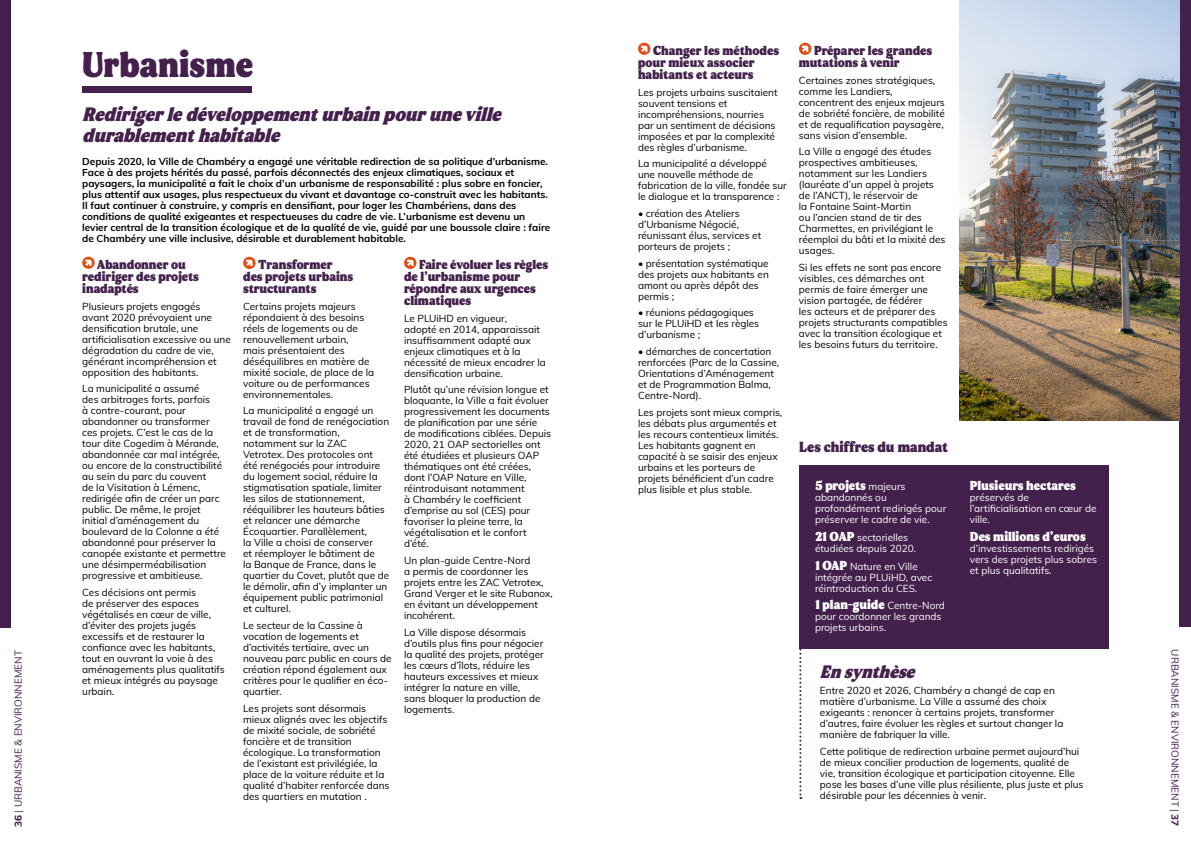
<style>
.page{position:relative;width:1191px;height:842px;background:#fff}
.page>*{position:absolute;margin:0;border:0;box-sizing:border-box;transform-origin:0 0}
.t1{font:35.8px "MADE Mountain";letter-spacing:-.005em;color:#44214d}
.t2{font:italic 19.4px/20.7px "MADE Mountain";color:#44214d}
.t3{font:italic 18px "MADE Mountain";color:#44214d}
.t4{font:14.7px "MADE Mountain";letter-spacing:-.005em;color:#44214d}
.t5{font:13px/12px "MADE Mountain";letter-spacing:-.01em;color:#44214d}
.t6{font:13px "MADE Mountain";letter-spacing:-.005em;color:#fff}
.t7{font:10px/11px "Muli";color:#000}
.t8{font:700 10px/11px "Muli";color:#000}
.t9{font:10px/11px "Muli";color:#fff}
.t10{font:10px "Muli";color:#44214d}
.s1{font-family:"Muli";font-size:10px}
.s2{font-family:"MADE Mountain";font-size:13px}
.s3{font-weight:800}
</style>
<div class="page">
<div style="left:82px;top:86px;width:170px;height:7px;background:#44214d"></div>
<div style="left:0;top:0;width:11px;height:627px;background:#44214d"></div>
<div style="left:1179px;top:0;width:12px;height:627px;background:#44214d"></div>
<div style="left:799px;top:465px;width:309px;height:183px;background:#44214d"></div>
<svg style="left:82px;top:257px;width:13px;height:12px"></svg>
<svg style="left:243px;top:257px;width:13px;height:12px"></svg>
<svg style="left:799px;top:648px;width:2px;height:151px"></svg>
<svg style="left:404px;top:257px;width:12px;height:12px"></svg>
<svg style="left:638px;top:43px;width:12px;height:12px"></svg>
<svg style="left:799px;top:43px;width:12px;height:12px"></svg>
<img style="left:959px;top:0;width:220px;height:421px">
<h3 class="t5" style="left:638px;top:44px;width:143px;text-indent:15px">Changer les méthodes pour mieux associer habitants et acteurs</h3>
<p class="t7" style="left:638px;top:86px;width:141px">Les projets urbains suscitaient souvent tensions et incompréhensions, nourries par un sentiment de décisions imposées et par la complexité des règles d’urbanisme.</p>
<p class="t7" style="left:638px;top:158px;width:150px">La municipalité a développé<br>une nouvelle méthode de fabrication de la ville, fondée sur le dialogue et la transparence :</p>
<p class="t7" style="left:638px;top:207px;width:125px">• création des Ateliers d’Urbanisme Négocié, réunissant élus, services et porteurs de projets ;</p>
<p class="t7" style="left:638px;top:257px;width:132px">• présentation systématique des projets aux habitants en amont ou après dépôt des permis ;</p>
<p class="t7" style="left:638px;top:307px;width:123px">• réunions pédagogiques sur le PLUiHD et les règles d’urbanisme ;</p>
<p class="t7" style="left:638px;top:345px;width:143px">• démarches de concertation renforcées (Parc de la Cassine,<br>Orientations d’Aménagement et de Programmation Balma,<br>Centre-Nord).</p>
<p class="t7" style="left:638px;top:406px;width:146px">Les projets sont mieux compris, les débats plus argumentés et les recours contentieux limités.<br>Les habitants gagnent en capacité à se saisir des enjeux urbains et les porteurs de projets bénéficient d’un cadre plus lisible et plus stable.</p>
<h3 class="t5" style="left:799px;top:44px;width:135px;text-indent:15px">Préparer les grandes mutations à venir</h3>
<p class="t7" style="left:799px;top:74px;width:147px">Certaines zones stratégiques, comme les Landiers, concentrent des enjeux majeurs de sobriété foncière, de mobilité et de requalification paysagère, sans vision d’ensemble.</p>
<p class="t7" style="left:799px;top:146px;width:148px">La Ville a engagé des études prospectives ambitieuses, notamment sur les Landiers (lauréate d’un appel à projets de l’ANCT), le réservoir de<br>la Fontaine Saint-Martin<br>ou l’ancien stand de tir des<br>Charmettes, en privilégiant le réemploi du bâti et la mixité des usages.</p>
<p class="t7" style="left:799px;top:261px;width:150px">Si les effets ne sont pas encore visibles, ces démarches ont permis de faire émerger une vision partagée, de fédérer<br>les acteurs et de préparer des projets structurants compatibles avec la transition écologique et les besoins futurs du territoire.</p>
<h1 class="t1" style="left:82px;top:40px;width:172px">Urbanisme</h1>
<h2 class="t2" style="left:82px;top:104px;width:426px">Redirigerledéveloppementurbainpouruneville durablementhabitable</h2>
<p class="t8" style="left:82px;top:155px;width:469px">Depuis 2020, la Ville de Chambéry a engagé une véritable redirection de sa politique d’urbanisme.<br>Face à des projets hérités du passé, parfois déconnectés des enjeux climatiques, sociaux et paysagers, la municipalité a fait le choix d’un urbanisme de responsabilité : plus sobre en foncier, plus attentif aux usages, plus respectueux du vivant et davantage co-construit avec les habitants.<br>Il faut continuer à construire, y compris en densifiant, pour loger les Chambériens, dans des conditions de qualité exigeantes et respectueuses du cadre de vie. L’urbanisme est devenu un levier central de la transition écologique et de la qualité de vie, guidé par une boussole claire : faire de Chambéry une ville inclusive, désirable et durablement habitable.</p>
<h3 class="t5" style="left:404px;top:258px;width:146px;text-indent:15px">Faire évoluer les règles de l’urbanisme pour répondre aux urgences climatiques</h3>
<p class="t7" style="left:404px;top:312px;width:143px">Le PLUiHD en vigueur,<br>adopté en 2014, apparaissait insuffisamment adapté aux enjeux climatiques et à la nécessité de mieux encadrer la densification urbaine.</p>
<p class="t7" style="left:404px;top:384px;width:149px">Plutôt qu’une révision longue et bloquante, la Ville a fait évoluer progressivement les documents de planification par une série de modifications ciblées. Depuis<br>2020, 21 OAP sectorielles ont été étudiées et plusieurs OAP thématiques ont été créées, dont l’OAP Nature en Ville, réintroduisant notamment<br>à Chambéry le coefficient d’emprise au sol (CES) pour favoriser la pleine terre, la végétalisation et le confort d’été.</p>
<p class="t7" style="left:404px;top:554px;width:150px">Un plan-guide Centre-Nord<br>a permis de coordonner les projets entre les ZAC Vetrotex,<br>Grand Verger et le site Rubanox, en évitant un développement incohérent.</p>
<p class="t7" style="left:404px;top:626px;width:141px">La Ville dispose désormais d’outils plus fins pour négocier la qualité des projets, protéger les cœurs d’îlots, réduire les hauteurs excessives et mieux intégrer la nature en ville, sans bloquer la production de logements.</p>
<h3 class="t5" style="left:243px;top:258px;width:112px;text-indent:15px">Transformer des projets urbains structurants</h3>
<p class="t7" style="left:243px;top:300px;width:133px">Certains projets majeurs répondaient à des besoins réels de logements ou de renouvellement urbain,<br>mais présentaient des déséquilibres en matière de mixité sociale, de place de la voiture ou de performances environnementales.</p>
<p class="t7" style="left:243px;top:405px;width:148px">La municipalité a engagé un travail de fond de renégociation et de transformation, notamment sur la ZAC<br>Vetrotex. Des protocoles ont été renégociés pour introduire du logement social, réduire la stigmatisation spatiale, limiter les silos de stationnement, rééquilibrer les hauteurs bâties et relancer une démarche<br>Écoquartier. Parallèlement,<br>la Ville a choisi de conserver<br>et réemployer le bâtiment de<br>la Banque de France, dans le quartier du Covet, plutôt que de le démolir, afin d’y implanter un équipement public patrimonial et culturel.</p>
<p class="t7" style="left:243px;top:619px;width:150px">Le secteur de la Cassine à vocation de logements et d’activités tertiaire, avec un nouveau parc public en cours de création répond également aux critères pour le qualifier en éco&shy;quartier.</p>
<p class="t7" style="left:243px;top:702px;width:148px">Les projets sont désormais mieux alignés avec les objectifs de mixité sociale, de sobriété foncière et de transition écologique. La transformation de l’existant est privilégiée, la place de la voiture réduite et la qualité d’habiter renforcée dans des quartiers en mutation .</p>
<h3 class="t5" style="left:82px;top:258px;width:118px;text-indent:15px">Abandonner ou rediriger des projets inadaptés</h3>
<p class="t7" style="left:82px;top:300px;width:150px">Plusieurs projets engagés<br>avant 2020 prévoyaient une densification brutale, une artificialisation excessive ou une dégradation du cadre de vie, générant incompréhension et opposition des habitants.</p>
<p class="t7" style="left:82px;top:383px;width:145px">La municipalité a assumé<br>des arbitrages forts, parfois<br>à contre-courant, pour abandonner ou transformer ces projets. C’est le cas de la tour dite Cogedim à Mérande, abandonnée car mal intégrée, ou encore de la constructibilité au sein du parc du couvent<br>de la Visitation à Lémenc, redirigée afin de créer un parc public. De même, le projet initial d’aménagement du boulevard de la Colonne a été abandonné pour préserver la canopée existante et permettre une désimperméabilisation progressive et ambitieuse.</p>
<p class="t7" style="left:82px;top:586px;width:144px">Ces décisions ont permis<br>de préserver des espaces végétalisés en cœur de ville, d’éviter des projets jugés excessifs et de restaurer la confiance avec les habitants, tout en ouvrant la voie à des aménagements plus qualitatifs et mieux intégrés au paysage urbain.</p>
<h3 class="t4" style="left:799px;top:437px;width:150px">Les chiffres du mandat</h3>
<h3 class="t6" style="left:815px;top:477px;width:92px">5 projets <span class="s1">majeurs</span></h3>
<p class="t9" style="left:815px;top:492px;width:133px">abandonnés ou profondément redirigés pour préserver le cadre de vie.</p>
<p class="t9" style="left:815px;top:531px;width:102px"><span class="s2">21 OAP</span> sectorielles étudiées depuis 2020.</p>
<p class="t9" style="left:815px;top:560px;width:119px"><span class="s2">1 OAP</span> Nature en Ville intégrée au PLUiHD, avec réintroduction du CES.</p>
<h3 class="t6" style="left:815px;top:596px;width:131px">1 plan-guide <span class="s1">Centre-Nord</span></h3>
<p class="t9" style="left:815px;top:611px;width:128px">pour coordonner les grands projets urbains.</p>
<h3 class="t6" style="left:969px;top:477px;width:107px">Plusieurs hectares</h3>
<p class="t9" style="left:969px;top:492px;width:128px">préservés de l’artificialisation en cœur de ville.</p>
<h3 class="t6" style="left:969px;top:527px;width:117px">Des millions d’euros</h3>
<p class="t9" style="left:969px;top:542px;width:129px">d’investissements redirigés vers des projets plus sobres et plus qualitatifs.</p>
<p class="t10" style="left:11px;top:827px;width:178px;rotate:-90deg"><span class="s3">36</span> | URBANISME &amp; ENVIRONNEMENT</p>
<p class="t10" style="left:1182px;top:649px;width:178px;rotate:90deg">URBANISME &amp; ENVIRONNEMENT | <span class="s3">37</span></p>
<h3 class="t3" style="left:820px;top:659px;width:102px">Ensy nthèse</h3>
<p class="t7" style="left:820px;top:685px;width:245px">Entre 2020 et 2026, Chambéry a changé de cap en matière d’urbanisme. La Ville a assumé des choix exigeants : renoncer à certains projets, transformer d’autres, faire évoluer les règles et surtout changer la manière de fabriquer la ville.</p>
<p class="t7" style="left:820px;top:745px;width:265px">Cette politique de redirection urbaine permet aujourd’hui de mieux concilier production de logements, qualité de vie, transition écologique et participation citoyenne. Elle pose les bases d’une ville plus résiliente, plus juste et plus désirable pour les décennies à venir.</p>
</div>
